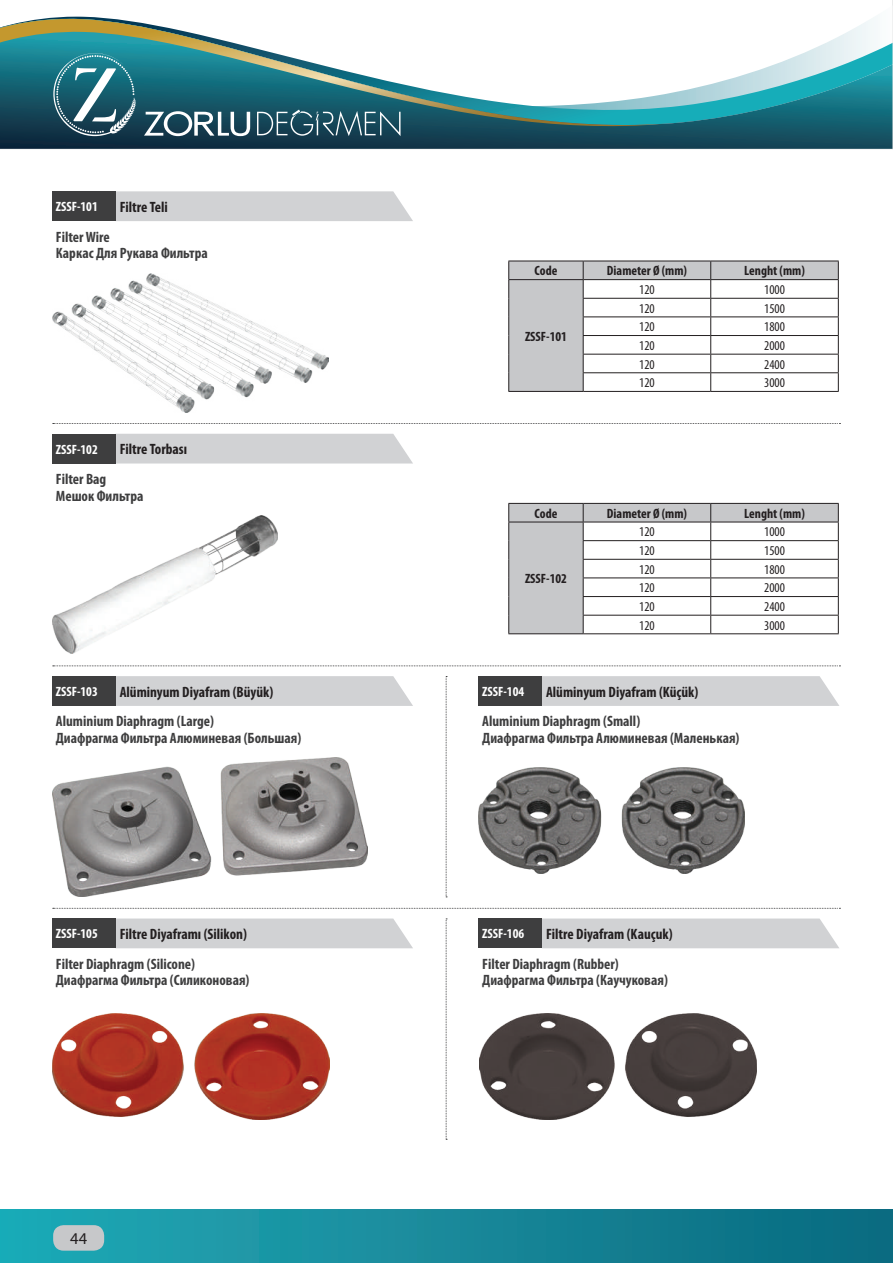
<style>
.page{position:relative;width:893px;height:1263px;background:#fff}
.page>*{position:absolute;margin:0;border:0;box-sizing:border-box;transform-origin:0 0}
.t1{font:16.5px "Myriad Pro";color:#231f20}
.t2{font:700 condensed 15px/16.5px "Myriad Pro";color:#3e3e3f}
.t3{font:700 condensed 15px "Myriad Pro";color:#231f20}
.t4{font:condensed 13.5px "Myriad Pro";color:#231f20}
.t5{font:700 condensed 13.5px "Myriad Pro";color:#231f20}
.t6{font:700 condensed 13.5px "Myriad Pro";color:#fff}
</style>
<div class="page">
<svg style="left:0;top:19px;width:892px;height:130px"></svg>
<svg style="left:0;top:19px;width:665px;height:109px"></svg>
<svg style="left:892px;top:0;width:1px;height:149px"></svg>
<div style="left:0;top:1210px;width:893px;height:53px;background:linear-gradient(to right,#21aab7,#0b697f)"></div>
<svg style="left:144px;top:111px;width:106px;height:25px"></svg>
<svg style="left:257px;top:110px;width:144px;height:26px;background:#3e6876"></svg>
<svg style="left:53px;top:53px;width:83px;height:83px;background:#407a88"></svg>
<div style="left:53px;top:1225px;width:51px;height:26px;background:#c7c8ca;border-radius:10px"></div>
<svg style="left:115px;top:191px;width:298px;height:30px;background:#d1d2d4"></svg>
<div style="left:52px;top:191px;width:63px;height:30px;background:#3e3e3f"></div>
<div style="left:115px;top:434px;width:298px;height:29px;background:#d1d2d4"></div>
<div style="left:52px;top:434px;width:63px;height:29px;background:#3e3e3f"></div>
<div style="left:115px;top:676px;width:298px;height:30px;background:#d1d2d4"></div>
<div style="left:52px;top:676px;width:63px;height:30px;background:#3e3e3f"></div>
<svg style="left:115px;top:918px;width:298px;height:30px;background:#d2d3d5"></svg>
<div style="left:52px;top:918px;width:63px;height:30px;background:#3e3e3f"></div>
<div style="left:542px;top:676px;width:297px;height:30px;background:#d1d2d4"></div>
<div style="left:478px;top:676px;width:64px;height:30px;background:#3e3e3f"></div>
<div style="left:542px;top:918px;width:297px;height:30px;background:#d1d2d4"></div>
<div style="left:478px;top:918px;width:64px;height:30px;background:#3e3e3f"></div>
<img style="left:53px;top:274px;width:275px;height:138px">
<hr style="left:508px;top:391px;width:75px;height:1px;background:#231f20">
<svg style="left:508px;top:261px;width:331px;height:130px"></svg>
<hr style="left:583px;top:391px;width:128px;height:1px;background:#231f20">
<hr style="left:711px;top:391px;width:128px;height:1px;background:#231f20">
<svg style="left:508px;top:503px;width:331px;height:131px"></svg>
<hr style="left:583px;top:633px;width:128px;height:1px;background:#231f20">
<hr style="left:711px;top:633px;width:128px;height:1px;background:#231f20">
<img style="left:53px;top:515px;width:224px;height:139px">
<img style="left:53px;top:758px;width:315px;height:138px">
<img style="left:478px;top:767px;width:267px;height:106px">
<img style="left:53px;top:1013px;width:277px;height:106px">
<img style="left:480px;top:1013px;width:276px;height:106px">
<svg style="left:53px;top:908px;width:787px;height:1px"></svg>
<svg style="left:53px;top:423px;width:787px;height:1px"></svg>
<svg style="left:446px;top:676px;width:1px;height:221px"></svg>
<svg style="left:446px;top:918px;width:1px;height:222px"></svg>
<svg style="left:53px;top:665px;width:787px;height:1px"></svg>
<p class="t6" style="left:56px;top:198px;width:43px">ZSSF-101</p>
<p class="t3" style="left:120px;top:197px;width:50px">Filtre Teli</p>
<p class="t2" style="left:56px;top:228px;width:153px">Filter Wire<br>Каркас Для Рукава Фильтра</p>
<p class="t6" style="left:56px;top:441px;width:43px">ZSSF-102</p>
<p class="t3" style="left:120px;top:440px;width:69px">Filtre Torbası</p>
<p class="t2" style="left:56px;top:470px;width:89px">Filter Bag<br>Мешок Фильтра</p>
<p class="t6" style="left:56px;top:683px;width:43px">ZSSF-103</p>
<p class="t3" style="left:120px;top:682px;width:155px">Alüminyum Diyafram (Büyük)</p>
<p class="t2" style="left:56px;top:713px;width:247px">Aluminium Diaphragm (Large)<br>Диафрагма Фильтра Алюминевая (Большая)</p>
<p class="t6" style="left:56px;top:925px;width:43px">ZSSF-105</p>
<p class="t3" style="left:120px;top:925px;width:129px">Filtre Diyaframı (Silikon)</p>
<p class="t2" style="left:56px;top:955px;width:195px">Filter Diaphragm (Silicone)<br>Диафрагма Фильтра (Силиконовая)</p>
<p class="t1" style="left:70px;top:1228px;width:18px">44</p>
<p class="t5" style="left:535px;top:262px;width:24px">Code</p>
<p class="t5" style="left:607px;top:262px;width:82px">Diameter Ø (mm)</p>
<p class="t5" style="left:744px;top:262px;width:62px">Lenght (mm)</p>
<p class="t5" style="left:525px;top:328px;width:43px">ZSSF-101</p>
<p class="t4" style="left:639px;top:281px;width:17px">120</p>
<p class="t4" style="left:764px;top:281px;width:22px">1000</p>
<p class="t4" style="left:639px;top:300px;width:17px">120</p>
<p class="t4" style="left:764px;top:300px;width:22px">1500</p>
<p class="t4" style="left:639px;top:319px;width:17px">120</p>
<p class="t4" style="left:764px;top:319px;width:22px">1800</p>
<p class="t4" style="left:639px;top:337px;width:17px">120</p>
<p class="t4" style="left:764px;top:337px;width:22px">2000</p>
<p class="t4" style="left:639px;top:356px;width:17px">120</p>
<p class="t4" style="left:764px;top:356px;width:22px">2400</p>
<p class="t4" style="left:639px;top:374px;width:17px">120</p>
<p class="t4" style="left:764px;top:374px;width:22px">3000</p>
<p class="t5" style="left:535px;top:505px;width:24px">Code</p>
<p class="t5" style="left:607px;top:505px;width:82px">Diameter Ø (mm)</p>
<p class="t5" style="left:744px;top:505px;width:62px">Lenght (mm)</p>
<p class="t5" style="left:525px;top:570px;width:43px">ZSSF-102</p>
<p class="t4" style="left:639px;top:524px;width:17px">120</p>
<p class="t4" style="left:764px;top:524px;width:22px">1000</p>
<p class="t4" style="left:639px;top:542px;width:17px">120</p>
<p class="t4" style="left:764px;top:542px;width:22px">1500</p>
<p class="t4" style="left:639px;top:561px;width:17px">120</p>
<p class="t4" style="left:764px;top:561px;width:22px">1800</p>
<p class="t4" style="left:639px;top:580px;width:17px">120</p>
<p class="t4" style="left:764px;top:580px;width:22px">2000</p>
<p class="t4" style="left:639px;top:598px;width:17px">120</p>
<p class="t4" style="left:764px;top:598px;width:22px">2400</p>
<p class="t4" style="left:639px;top:617px;width:17px">120</p>
<p class="t4" style="left:764px;top:617px;width:22px">3000</p>
<p class="t6" style="left:482px;top:683px;width:43px">ZSSF-104</p>
<p class="t3" style="left:546px;top:682px;width:154px">Alüminyum Diyafram (Küçük)</p>
<p class="t2" style="left:482px;top:713px;width:259px">Aluminium Diaphragm (Small)<br>Диафрагма Фильтра Алюминевая (Маленькая)</p>
<p class="t6" style="left:482px;top:925px;width:43px">ZSSF-106</p>
<p class="t3" style="left:546px;top:925px;width:128px">Filtre Diyafram (Kauçuk)</p>
<p class="t2" style="left:482px;top:955px;width:187px">Filter Diaphragm (Rubber)<br>Диафрагма Фильтра (Каучуковая)</p>
</div>
